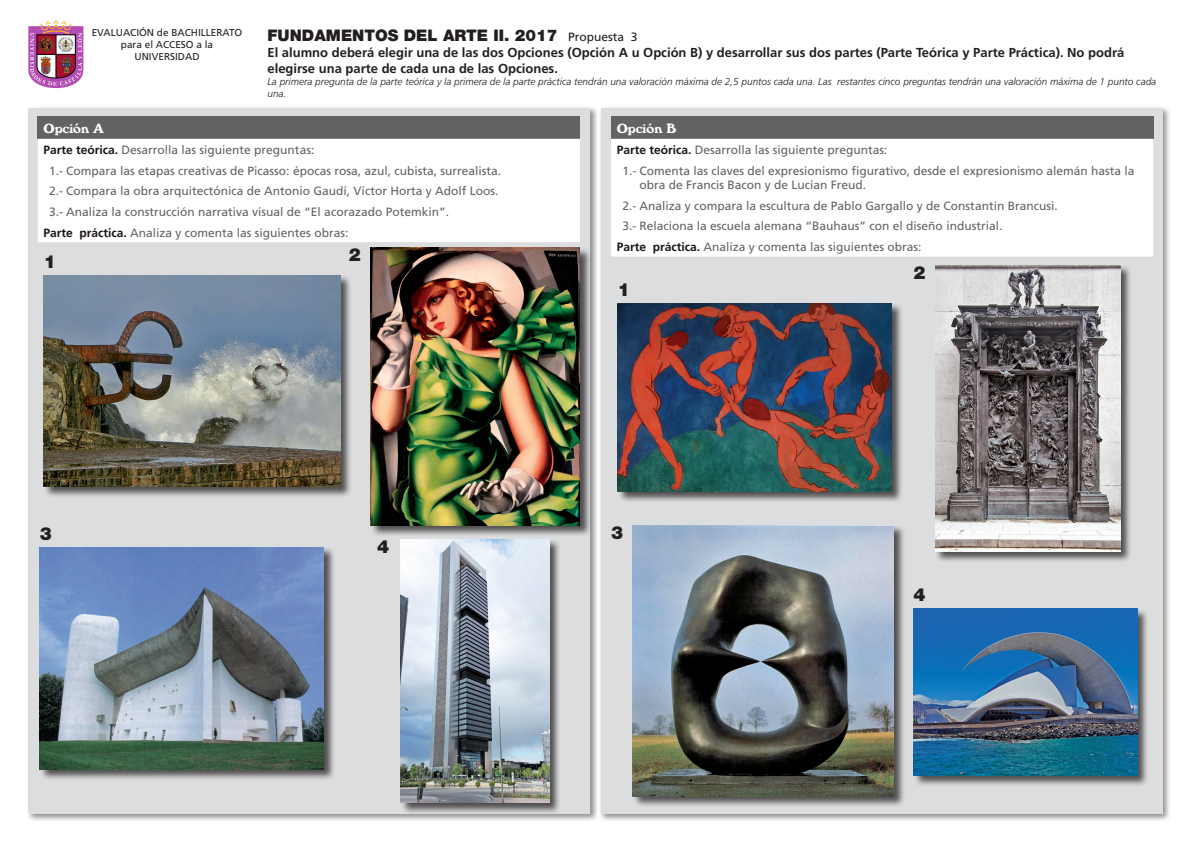
<style>
.page{position:relative;width:1191px;height:842px;background:#fff}
.page>*{position:absolute;margin:0;border:0;box-sizing:border-box;transform-origin:0 0}
.t1{font:900 18px "Helvetica Neue";color:#231f20}
.t2{font:900 16px "Helvetica Neue";color:#231f20}
.t3{font:700 14px "Windsor D";color:#fff}
.t4{font:700 13px/15.6px "Frutiger";color:#231f20}
.t5{font:12px/20.7px "Frutiger";color:#636366}
.t6{font:italic 300 10px/12px "Frutiger";color:#231f20}
.t7{font:10px/12px "Frutiger";color:#231f20;text-align:center}
.s1{font-family:"Frutiger";font-weight:400;font-size:12px}
.s2{font-weight:700;color:#1b1513}
</style>
<div class="page">
<div style="left:26px;top:106px;width:572px;height:716px;background:#231f20;opacity:.5"></div>
<div style="left:28px;top:108px;width:562px;height:706px;background:#dcdddf"></div>
<div style="left:599px;top:106px;width:572px;height:716px;background:#231f20;opacity:.5"></div>
<div style="left:601px;top:108px;width:562px;height:706px;background:#dcdddf"></div>
<img style="left:28px;top:20px;width:55px;height:69px">
<div style="left:38px;top:117px;width:542px;height:22px;background:#636366"></div>
<div style="left:38px;top:139px;width:542px;height:103px;background:#fff"></div>
<div style="left:611px;top:117px;width:542px;height:22px;background:#636366"></div>
<div style="left:611px;top:139px;width:542px;height:118px;background:#fff"></div>
<div style="left:935px;top:265px;width:197px;height:298px;background:#231f20;opacity:.75"></div>
<img style="left:935px;top:265px;width:185px;height:287px">
<div style="left:632px;top:525px;width:273px;height:283px;background:#231f20;opacity:.75"></div>
<img style="left:633px;top:525px;width:260px;height:271px">
<div style="left:617px;top:303px;width:286px;height:200px;background:#231f20;opacity:.75"></div>
<img style="left:617px;top:303px;width:274px;height:188px">
<div style="left:913px;top:609px;width:236px;height:178px;background:#231f20;opacity:.75"></div>
<img style="left:913px;top:609px;width:224px;height:166px">
<div style="left:44px;top:275px;width:308px;height:223px;background:#231f20;opacity:.75"></div>
<img style="left:44px;top:275px;width:296px;height:211px">
<div style="left:39px;top:547px;width:296px;height:234px;background:#231f20;opacity:.75"></div>
<img style="left:40px;top:547px;width:284px;height:222px">
<div style="left:400px;top:539px;width:161px;height:276px;background:#231f20;opacity:.75"></div>
<img style="left:401px;top:539px;width:148px;height:264px">
<div style="left:370px;top:248px;width:222px;height:289px;background:#231f20;opacity:.75"></div>
<img style="left:370px;top:248px;width:210px;height:277px">
<p class="t7" style="left:92px;top:26px;width:152px">EVALUACIÓN de BACHILLERATO para el ACCESO a la<br>UNIVERSIDAD</p>
<h2 class="t2" style="left:267px;top:26px;width:371px">FUNDAMENTOS DEL ARTE II. 2017 <span class="s1">Propuesta 3</span></h2>
<p class="t4" style="left:267px;top:45px;width:858px">El alumno deberá elegir una de las dos Opciones (Opción A u Opción B) y desarrollar sus dos partes (Parte Teórica y Parte Práctica). No podrá elegirse una parte de cada una de las Opciones.</p>
<p class="t6" style="left:267px;top:75px;width:890px">La primera pregunta de la parte teórica y la primera de la parte práctica tendrán una valoración máxima de 2,5 puntos cada una. Las restantes cinco preguntas tendrán una valoración máxima de 1 punto cada una.</p>
<p class="t3" style="left:43px;top:120px;width:62px">Opción A</p>
<p class="t5" style="left:43px;top:139px;width:272px"><span class="s2">Parte teórica.</span> Desarrolla las siguiente preguntas:</p>
<p class="t5" style="left:49px;top:160px;width:453px">1.- Compara las etapas creativas de Picasso: épocas rosa, azul, cubista, surrealista.</p>
<p class="t5" style="left:49px;top:181px;width:451px">2.- Compara la obra arquitectónica de Antonio Gaudí, Víctor Horta y Adolf Loos.</p>
<p class="t5" style="left:49px;top:201px;width:401px">3.- Analiza la construcción narrativa visual de “El acorazado Potemkin”.</p>
<p class="t5" style="left:43px;top:222px;width:306px"><span class="s2">Parte práctica.</span> Analiza y comenta las siguientes obras:</p>
<h1 class="t1" style="left:44px;top:251px;width:14px">1</h1>
<h1 class="t1" style="left:40px;top:522px;width:14px">3</h1>
<h1 class="t1" style="left:349px;top:244px;width:14px">2</h1>
<h1 class="t1" style="left:377px;top:536px;width:14px">4</h1>
<p class="t3" style="left:617px;top:120px;width:61px">Opción B</p>
<p class="t5" style="left:622px;top:139px;width:513px;text-indent:-6px"><span class="s2">Parte teórica.</span> Desarrolla las siguiente preguntas:<br>1.- Comenta las claves del expresionismo figurativo, desde el expresionismo alemán hasta la</p>
<p class="t5" style="left:639px;top:174px;width:228px">obra de Francis Bacon y de Lucian Freud.</p>
<p class="t5" style="left:622px;top:195px;width:437px">2.- Analiza y compara la escultura de Pablo Gargallo y de Constantin Brancusi.</p>
<p class="t5" style="left:622px;top:216px;width:381px">3.- Relaciona la escuela alemana “Bauhaus” con el diseño industrial.</p>
<p class="t5" style="left:617px;top:236px;width:306px"><span class="s2">Parte práctica.</span> Analiza y comenta las siguientes obras:</p>
<h1 class="t1" style="left:617px;top:278px;width:14px">1</h1>
<h1 class="t1" style="left:611px;top:522px;width:14px">3</h1>
<h1 class="t1" style="left:913px;top:262px;width:14px">2</h1>
<h1 class="t1" style="left:913px;top:584px;width:14px">4</h1>
</div>
